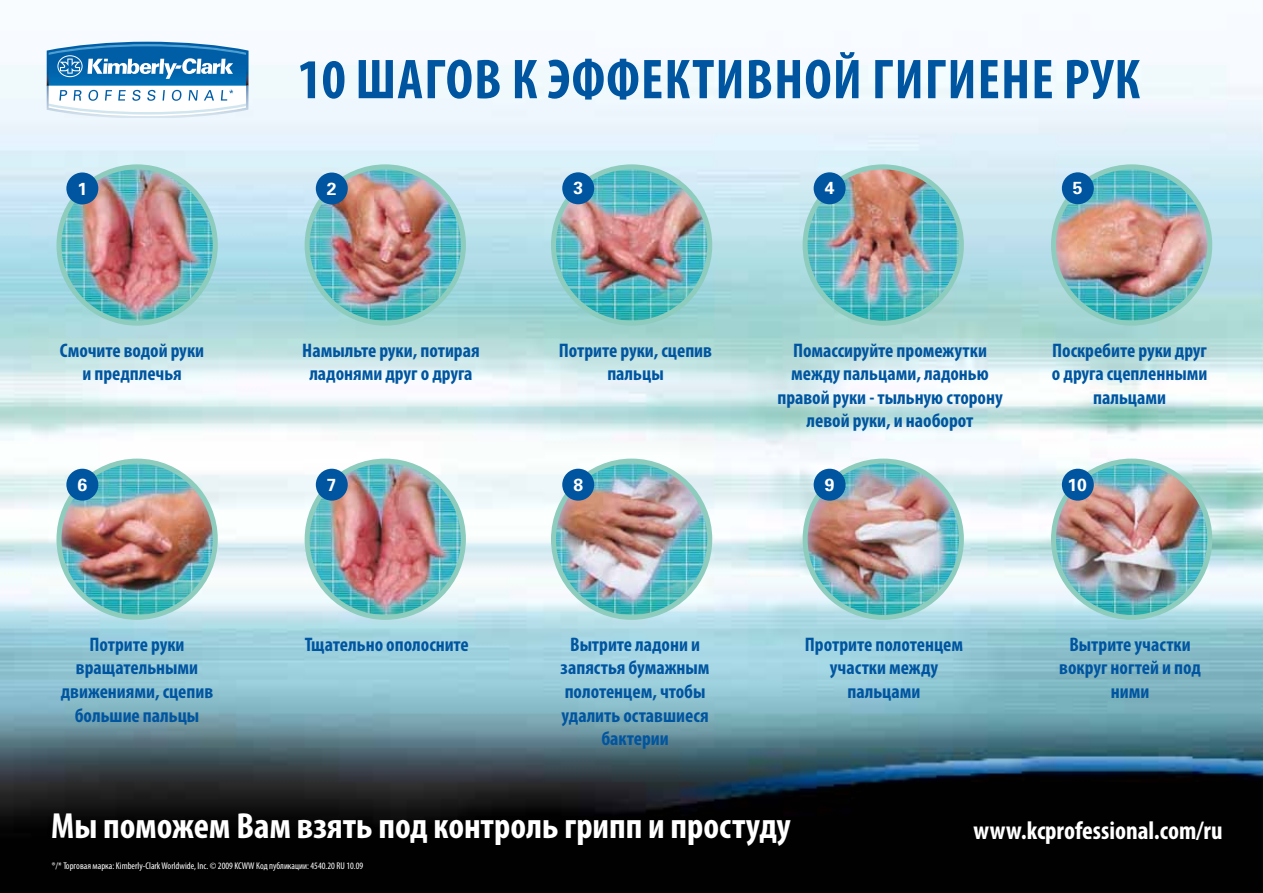
<style>
.page{position:relative;width:1263px;height:893px;background:#fff}
.page>*{position:absolute;margin:0;border:0;box-sizing:border-box;transform-origin:0 0}
.t1{font:700 condensed 56.55px "Myriad Pro";letter-spacing:.02em;color:#0055a0}
.t2{font:700 condensed 36.45px "Myriad Pro";color:#fff}
.t3{font:700 condensed 25.5px "Myriad Pro";color:#fff}
.t4{font:700 condensed 19.65px/23.5px "Myriad Pro";color:#0055a0;text-align:center}
.t5{font:700 17.55px "Univers";color:#fff}
.t6{font:condensed 9.75px "Myriad Pro";color:#fff}
</style>
<div class="page">
<img style="left:0;top:41px;width:1263px;height:852px">
<svg style="left:47px;top:42px;width:202px;height:76px"></svg>
<img style="left:59px;top:167px;width:156px;height:156px;border-radius:78px">
<div style="left:56px;top:164px;width:162px;height:162px;border:5px solid #8eccbe;border-radius:50%"></div>
<img style="left:59px;top:461px;width:156px;height:156px;border-radius:78px">
<div style="left:56px;top:459px;width:162px;height:161px;border:5px solid #8eccbe;border-radius:50%"></div>
<img style="left:307px;top:167px;width:156px;height:156px;border-radius:78px">
<div style="left:305px;top:164px;width:161px;height:162px;border:5px solid #8eccbe;border-radius:50%"></div>
<img style="left:307px;top:461px;width:156px;height:156px;border-radius:78px">
<div style="left:305px;top:459px;width:161px;height:161px;border:5px solid #8eccbe;border-radius:50%"></div>
<img style="left:553px;top:167px;width:157px;height:156px;border-radius:78px">
<div style="left:551px;top:164px;width:161px;height:162px;border:5px solid #8eccbe;border-radius:50%"></div>
<img style="left:553px;top:461px;width:157px;height:156px;border-radius:78px">
<div style="left:551px;top:459px;width:161px;height:161px;border:5px solid #8eccbe;border-radius:50%"></div>
<img style="left:805px;top:167px;width:156px;height:156px;border-radius:78px">
<div style="left:803px;top:164px;width:161px;height:162px;border:5px solid #8eccbe;border-radius:50%"></div>
<img style="left:805px;top:461px;width:156px;height:156px;border-radius:77px">
<div style="left:803px;top:459px;width:161px;height:161px;border:5px solid #8eccbe;border-radius:50%"></div>
<img style="left:1053px;top:167px;width:157px;height:156px;border-radius:78px">
<div style="left:1051px;top:164px;width:161px;height:162px;border:5px solid #8eccbe;border-radius:50%"></div>
<img style="left:1053px;top:461px;width:157px;height:156px;border-radius:78px">
<div style="left:1051px;top:459px;width:161px;height:161px;border:5px solid #8eccbe;border-radius:50%"></div>
<div style="left:66px;top:172px;width:32px;height:32px;background:#0055a0;border-radius:50%"></div>
<div style="left:316px;top:173px;width:32px;height:31px;background:#0055a0;border-radius:50%"></div>
<div style="left:562px;top:172px;width:32px;height:32px;background:#0055a0;border-radius:50%"></div>
<div style="left:814px;top:172px;width:31px;height:32px;background:#0055a0;border-radius:50%"></div>
<div style="left:1062px;top:172px;width:32px;height:32px;background:#0055a0;border-radius:50%"></div>
<div style="left:66px;top:469px;width:32px;height:32px;background:#0055a0;border-radius:50%"></div>
<div style="left:316px;top:469px;width:32px;height:32px;background:#0055a0;border-radius:50%"></div>
<div style="left:562px;top:469px;width:32px;height:32px;background:#0055a0;border-radius:50%"></div>
<div style="left:814px;top:469px;width:31px;height:32px;background:#0055a0;border-radius:50%"></div>
<div style="left:1062px;top:469px;width:32px;height:32px;background:#0055a0;border-radius:50%"></div>
<h1 class="t1" style="left:298px;top:44px;width:844px">10 ШАГОВ К ЭФФЕКТИВНОЙ ГИГИЕНЕ РУК</h1>
<p class="t5" style="left:77px;top:178px;width:11px">1</p>
<p class="t5" style="left:327px;top:178px;width:11px">2</p>
<p class="t5" style="left:573px;top:178px;width:11px">3</p>
<p class="t5" style="left:825px;top:178px;width:11px">4</p>
<p class="t5" style="left:1073px;top:178px;width:11px">5</p>
<p class="t4" style="left:60px;top:338px;width:146px">Смочите водой руки и предплечья</p>
<p class="t4" style="left:302px;top:338px;width:179px">Намыльте руки, потирая ладонями друг о друга</p>
<p class="t4" style="left:559px;top:338px;width:155px">Потрите руки, сцепив пальцы</p>
<p class="t4" style="left:777px;top:338px;width:227px">Помассируйте промежутки между пальцами, ладонью правой руки - тыльную сторону левой руки, и наоборот</p>
<p class="t4" style="left:1052px;top:338px;width:157px">Поскребите руки друг о друга сцепленными пальцами</p>
<p class="t5" style="left:77px;top:474px;width:11px">6</p>
<p class="t5" style="left:327px;top:474px;width:11px">7</p>
<p class="t5" style="left:573px;top:474px;width:11px">8</p>
<p class="t5" style="left:825px;top:474px;width:11px">9</p>
<p class="t5" style="left:1067px;top:474px;width:21px">10</p>
<p class="t4" style="left:61px;top:632px;width:154px">Потрите руки вращательными движениями, сцепив большие пальцы</p>
<p class="t4" style="left:305px;top:632px;width:165px">Тщательно ополосните</p>
<p class="t4" style="left:561px;top:632px;width:151px">Вытрите ладони и запястья бумажным полотенцем, чтобы удалить оставшиеся бактерии</p>
<p class="t4" style="left:805px;top:632px;width:160px">Протрите полотенцем участки между пальцами</p>
<p class="t4" style="left:1059px;top:632px;width:143px">Вытрите участки вокруг ногтей и под ними</p>
<h2 class="t2" style="left:51px;top:803px;width:741px">Мы поможем Вам взять под контроль грипп и простуду</h2>
<p class="t3" style="left:973px;top:814px;width:251px">www.kcprofessional.com/ru</p>
<p class="t6" style="left:52px;top:860px;width:313px">®/* Торговая марка: Kimberly-Clark Worldwide, Inc. © 2009 KCWW Код публикации: 4540.20 RU 10.09</p>
</div>
